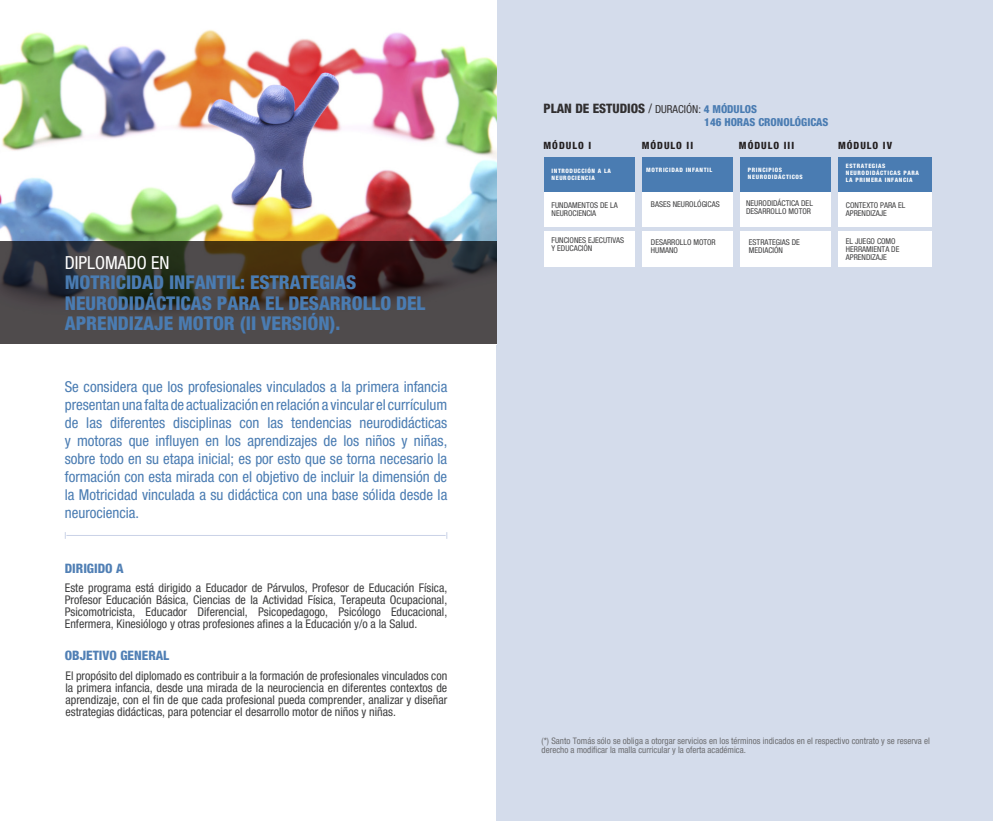
<style>
.page{position:relative;width:993px;height:823px;background:#fff}
.page>*{position:absolute;margin:0;border:0;box-sizing:border-box;transform-origin:0 0}
.t1{font:19px/20px "Helvetica Neue LT 87 Hv Cn";color:#4a7cb2}
.t2{font:18px "Helvetica Neue LT 57 Cn";color:#fff}
.t3{font:15px/18px "Helvetica Neue LT 57 Cn";color:#4a7cb2;text-align:justify}
.t4{font:13px "Helvetica Neue LT 87 Hv Cn";color:#312f30}
.t5{font:13px "Helvetica Neue LT 87 Hv Cn";color:#5180b5}
.t6{font:12px/12px "Helvetica Neue LT 57 Cn";color:#3e3e3f;text-align:justify}
.t7{font:11px "Helvetica Neue LT 87 Hv Cn";color:#4a7cb2}
.t8{font:10px "Helvetica Neue LT 87 Hv Cn";letter-spacing:.1em;color:#231f20}
.t9{font:9px/9px "Helvetica Neue LT 57 Cn";color:#6c6d70}
.t10{font:8px/8px "Helvetica Neue LT 57 Cn";color:#3e3e3f}
.t11{font:6px/7px "Helvetica Neue LT 87 Hv Cn";letter-spacing:.1em;color:#fff}
.s1{font-family:"Helvetica Neue LT 57 Cn"}
.s2{font-family:"Helvetica Neue LT 57 Cn";font-size:11px}
.s3{font-size:11px;color:#4a7cb2}
</style>
<div class="page">
<div style="left:496px;top:0;width:496px;height:820px;background:#d4dceb"></div>
<img style="left:0;top:29px;width:496px;height:212px">
<hr style="left:66px;top:534px;width:379px;height:1px;background:#cad3e7">
<div style="left:544px;top:191px;width:91px;height:36px;background:#fff"></div>
<div style="left:641px;top:191px;width:91px;height:36px;background:#fff"></div>
<div style="left:739px;top:191px;width:91px;height:36px;background:#fff"></div>
<div style="left:837px;top:191px;width:94px;height:36px;background:#fff"></div>
<div style="left:544px;top:157px;width:91px;height:34px;background:#4a7cb2"></div>
<div style="left:641px;top:157px;width:91px;height:34px;background:#4a7cb2"></div>
<div style="left:739px;top:157px;width:91px;height:34px;background:#4a7cb2"></div>
<div style="left:837px;top:157px;width:94px;height:34px;background:#4a7cb2"></div>
<div style="left:544px;top:230px;width:91px;height:36px;background:#fff"></div>
<div style="left:641px;top:230px;width:91px;height:36px;background:#fff"></div>
<div style="left:739px;top:230px;width:91px;height:36px;background:#fff"></div>
<div style="left:837px;top:230px;width:94px;height:36px;background:#fff"></div>
<svg style="left:0;top:241px;width:496px;height:103px;background:#413b38"></svg>
<h2 class="t2" style="left:65px;top:252px;width:106px">DIPLOMADO EN</h2>
<h1 class="t1" style="left:65px;top:272px;width:362px">MOTRICIDAD INFANTIL: ESTRATEGIAS<br>NEURODIDÁCTICAS PARA EL DESARROLLO DEL<br>APRENDIZAJE MOTOR (II VERSIÓN).</h1>
<p class="t3" style="left:65px;top:377px;width:384px">Se considera que los profesionales vinculados a la primera infancia presentan una falta de actualización en relación a vincular el currículum de las diferentes disciplinas con las tendencias neurodidácticas y motoras que influyen en los aprendizajes de los niños y niñas, sobre todo en su etapa inicial; es por esto que se torna necesario la formación con esta mirada con el objetivo de incluir la dimensión de la Motricidad vinculada a su didáctica con una base sólida desde la neurociencia.</p>
<p class="t5" style="left:65px;top:560px;width:60px">DIRIGIDO A</p>
<p class="t6" style="left:65px;top:581px;width:384px">Este programa está dirigido a Educador de Párvulos, Profesor de Educación Física, Profesor Educación Básica, Ciencias de la Actividad Física, Terapeuta Ocupacional, Psicomotricista, Educador Diferencial, Psicopedagogo, Psicólogo Educacional, Enfermera, Kinesiólogo y otras profesiones afines a la Educación y/o a la Salud.</p>
<p class="t5" style="left:65px;top:647px;width:106px">OBJETIVO GENERAL</p>
<p class="t6" style="left:65px;top:668px;width:383px">El propósito del diplomado es contribuir a la formación de profesionales vinculados con la primera infancia, desde una mirada de la neurociencia en diferentes contextos de aprendizaje, con el fin de que cada profesional pueda comprender, analizar y diseñar estrategias didácticas, para potenciar el desarrollo motor de niños y niñas.</p>
<p class="t4" style="left:543px;top:101px;width:215px">PLAN DE ESTUDIOS <span class="s1">/</span> <span class="s2">DURACIÓN:</span> <span class="s3">4 MÓDULOS</span></p>
<p class="t7" style="left:704px;top:115px;width:126px">146 HORAS CRONOLÓGICAS</p>
<p class="t8" style="left:543px;top:139px;width:49px">MÓDULO I</p>
<p class="t8" style="left:641px;top:139px;width:53px">MÓDULO II</p>
<p class="t8" style="left:738px;top:139px;width:57px">MÓDULO III</p>
<p class="t8" style="left:837px;top:139px;width:55px">MÓDULO IV</p>
<p class="t11" style="left:551px;top:167px;width:61px">INTRODUCCIÓN A LA<br>NEUROCIENCIA</p>
<p class="t11" style="left:646px;top:166px;width:68px">MOTRICIDAD INFANTIL</p>
<p class="t11" style="left:747px;top:166px;width:56px">PRINCIPIOS<br>NEURODIDÁCTICOS</p>
<p class="t11" style="left:845px;top:162px;width:75px">ESTRATEGIAS<br>NEURODIDÁCTICAS PARA<br>LA PRIMERA INFANCIA</p>
<p class="t10" style="left:551px;top:201px;width:68px">FUNDAMENTOS DE LA<br>NEUROCIENCIA</p>
<p class="t10" style="left:650px;top:200px;width:70px">BASES NEUROLÓGICAS</p>
<p class="t10" style="left:746px;top:199px;width:68px">NEURODIDÁCTICA DEL<br>DESARROLLO MOTOR</p>
<p class="t10" style="left:845px;top:201px;width:61px">CONTEXTO PARA EL<br>APRENDIZAJE</p>
<p class="t10" style="left:551px;top:236px;width:74px">FUNCIONES EJECUTIVAS<br>Y EDUCACIÓN</p>
<p class="t10" style="left:650px;top:238px;width:66px">DESARROLLO MOTOR<br>HUMANO</p>
<p class="t10" style="left:748px;top:238px;width:52px">ESTRATEGIAS DE<br>MEDIACIÓN</p>
<p class="t10" style="left:845px;top:236px;width:55px">EL JUEGO COMO<br>HERRAMIENTA DE<br>APRENDIZAJE</p>
<p class="t9" style="left:541px;top:735px;width:389px">(*) Santo Tomás sólo se obliga a otorgar servicios en los términos indicados en el respectivo contrato y se reserva el derecho a modificar la malla curricular y la oferta académica.</p>
</div>
